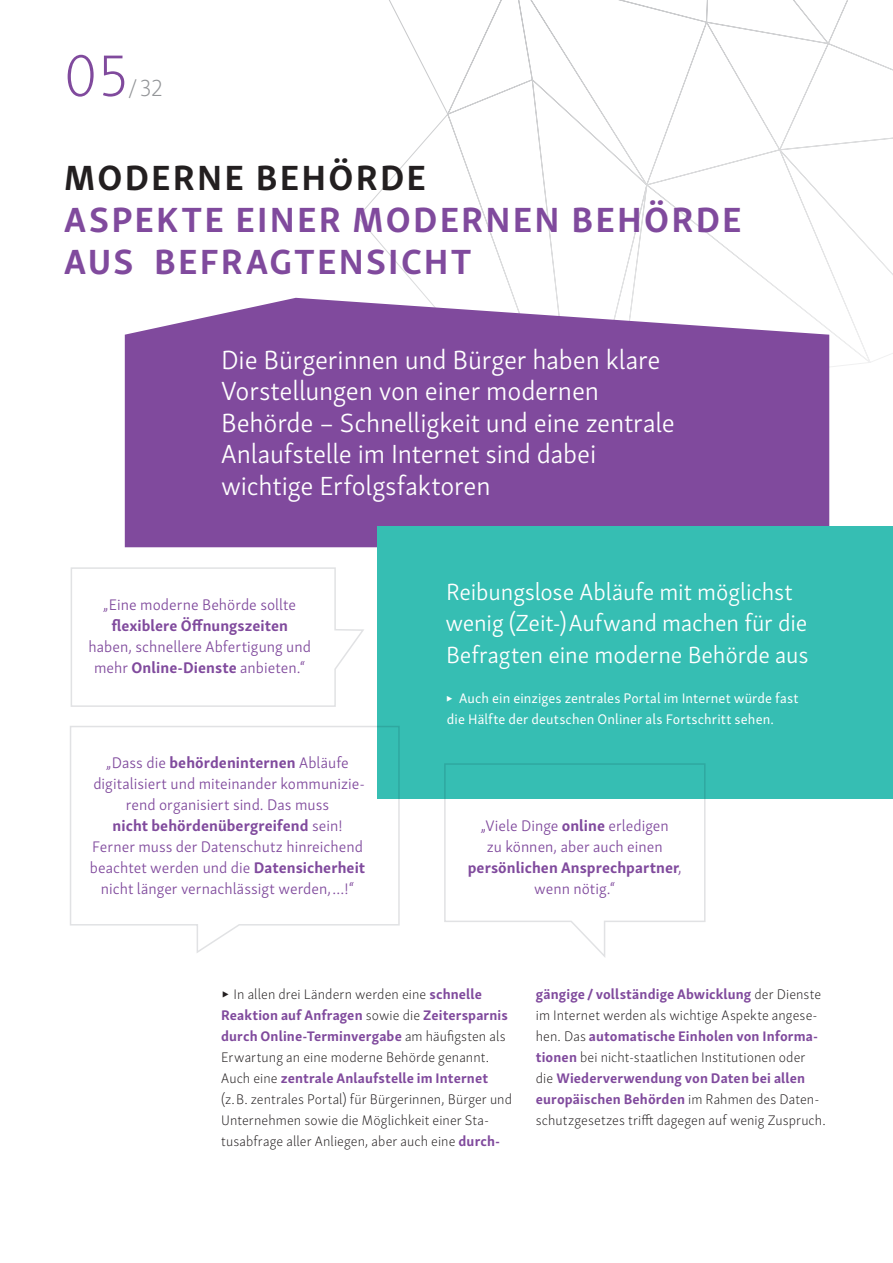
<style>
.page{position:relative;width:893px;height:1263px;background:#fff}
.page>*{position:absolute;margin:0;border:0;box-sizing:border-box;transform-origin:0 0}
.t1{font:60px "Skolar Sans Latn El";color:#804a9d}
.t2{font:700 36px/42px "Skolar Sans Latn";letter-spacing:.06em;color:#804a9d}
.t3{font:700 36px "Skolar Sans Latn";letter-spacing:.06em;color:#231f20}
.t4{font:300 27px/31.5px "Skolar Sans Latn";letter-spacing:-.005em;color:#fff}
.t5{font:300 24px/31.5px "Skolar Sans Latn";letter-spacing:-.005em;color:#fff}
.t6{font:24px "Skolar Sans Latn El";color:#939598}
.t7{font:300 15.75px/21px "Skolar Sans Latn";color:#804a9d;text-align:center}
.t8{font:700 15.75px "Skolar Sans Latn";letter-spacing:.005em;color:#804a9d}
.t9{font:14.25px/21px "Skolar Sans Latn El";letter-spacing:.005em;color:#231f20}
.t10{font:700 14.25px/21px "Skolar Sans Latn";letter-spacing:.01em;color:#804a9d}
.t11{font:14.25px/21px "Skolar Sans Latn";letter-spacing:.005em;color:#fff}
.s1{font-weight:700}
.s2{font-weight:700;font-size:16.5px}
.s3{font-size:18px}
.s4{font-family:"Skolar Sans Latn";font-weight:700;color:#804a9d}
.s5{font-family:"Skolar Sans Latn El";font-weight:400;color:#231f20}
</style>
<div class="page">
<svg style="left:357px;top:0;width:536px;height:478px"></svg>
<svg style="left:125px;top:298px;width:704px;height:249px;background:#8958a4"></svg>
<div style="left:377px;top:526px;width:516px;height:273px;background:#36beb3"></div>
<svg style="left:444px;top:763px;width:262px;height:194px"></svg>
<svg style="left:70px;top:567px;width:294px;height:140px"></svg>
<svg style="left:70px;top:726px;width:330px;height:227px"></svg>
<h1 class="t1" style="left:64px;top:32px;width:65px">05</h1>
<h3 class="t6" style="left:128px;top:70px;width:36px">/ 32</h3>
<h2 class="t3" style="left:64px;top:149px;width:363px">MODERNE BEHÖRDE</h2>
<h2 class="t2" style="left:64px;top:196px;width:679px">ASPEKTE EINER MODERNEN BEHÖRDE<br>AUS BEFRAGTENSICHT</h2>
<h3 class="t4" style="left:221px;top:342px;width:455px">Die Bürgerinnen und Bürger haben klare Vorstellungen von einer modernen Behörde – Schnelligkeit und eine zentrale Anlaufstelle im Internet sind dabei wichtige Erfolgsfaktoren</h3>
<p class="t7" style="left:103px;top:593px;width:194px">„Eine moderne Behörde sollte</p>
<p class="t8" style="left:111px;top:613px;width:178px">flexiblere Öffnungszeiten</p>
<p class="t7" style="left:88px;top:635px;width:224px">haben, schnellere Abfertigung und mehr <span class="s1">Online-Dienste</span> anbieten.“</p>
<p class="t7" style="left:90px;top:751px;width:277px">„Dass die <span class="s1">behördeninternen</span> Abläufe digitalisiert und miteinander kommunizie&shy;rend organisiert sind. Das muss<br><span class="s1">nicht behördenübergreifend</span> sein!<br>Ferner muss der Datenschutz hinreichend beachtet werden und die <span class="s1">Datensicherheit </span>nicht länger vernachlässigt werden, …!“</p>
<h3 class="t5" style="left:445px;top:574px;width:365px">Reibungslose Abläufe mit möglichst wenig (Zeit-) Aufwand machen für die<br>Befragten eine moderne Behörde aus</h3>
<p class="t11" style="left:445px;top:687px;width:355px"><span class="s2">▶</span> Auch ein einziges zentrales Portal im Internet würde fast die Hälfte der deutschen Onliner als Fortschritt sehen.</p>
<p class="t7" style="left:468px;top:814px;width:216px">„Viele Dinge <span class="s1">online</span> erledigen<br>zu können, aber auch einen <span class="s1">persönlichen Ansprechpartner</span>, wenn nötig.“</p>
<p class="t9" style="left:221px;top:982px;width:262px"><span class="s3">▶</span> In allen drei Ländern werden eine <span class="s4">schnelle</span></p>
<p class="t10" style="left:221px;top:1003px;width:288px">Reaktion auf Anfragen <span class="s5">sowie die</span> Zeitersparnis durch Online-Terminvergabe <span class="s5">am häufigsten als</span></p>
<p class="t9" style="left:221px;top:1045px;width:269px">Erwartung an eine moderne Behörde genannt.</p>
<p class="t10" style="left:221px;top:1066px;width:268px"><span class="s5">Auch eine</span> zentrale Anlaufstelle im Internet</p>
<p class="t9" style="left:221px;top:1087px;width:292px">(z. B. zentrales Portal) für Bürgerinnen, Bürger und<br>Unternehmen sowie die Möglichkeit einer Sta&shy;tusabfrage aller Anliegen, aber auch eine <span class="s4">durch-</span></p>
<p class="t10" style="left:536px;top:982px;width:287px">gängige / vollständige Abwicklung <span class="s5">der Dienste</span></p>
<p class="t9" style="left:536px;top:1003px;width:283px">im Internet werden als wichtige Aspekte angese-</p>
<p class="t10" style="left:536px;top:1024px;width:284px"><span class="s5">hen. Das</span> automatische Einholen von Informa-</p>
<p class="t9" style="left:536px;top:1045px;width:271px"><span class="s4">tionen</span> bei nicht-staatlichen Institutionen oder</p>
<p class="t10" style="left:536px;top:1066px;width:285px"><span class="s5">die</span> Wiederverwendung von Daten bei allen europäischen Behörden <span class="s5">im Rahmen des Daten-</span></p>
<p class="t9" style="left:536px;top:1108px;width:291px">schutzgesetzes trifft dagegen auf wenig Zuspruch.</p>
</div>
